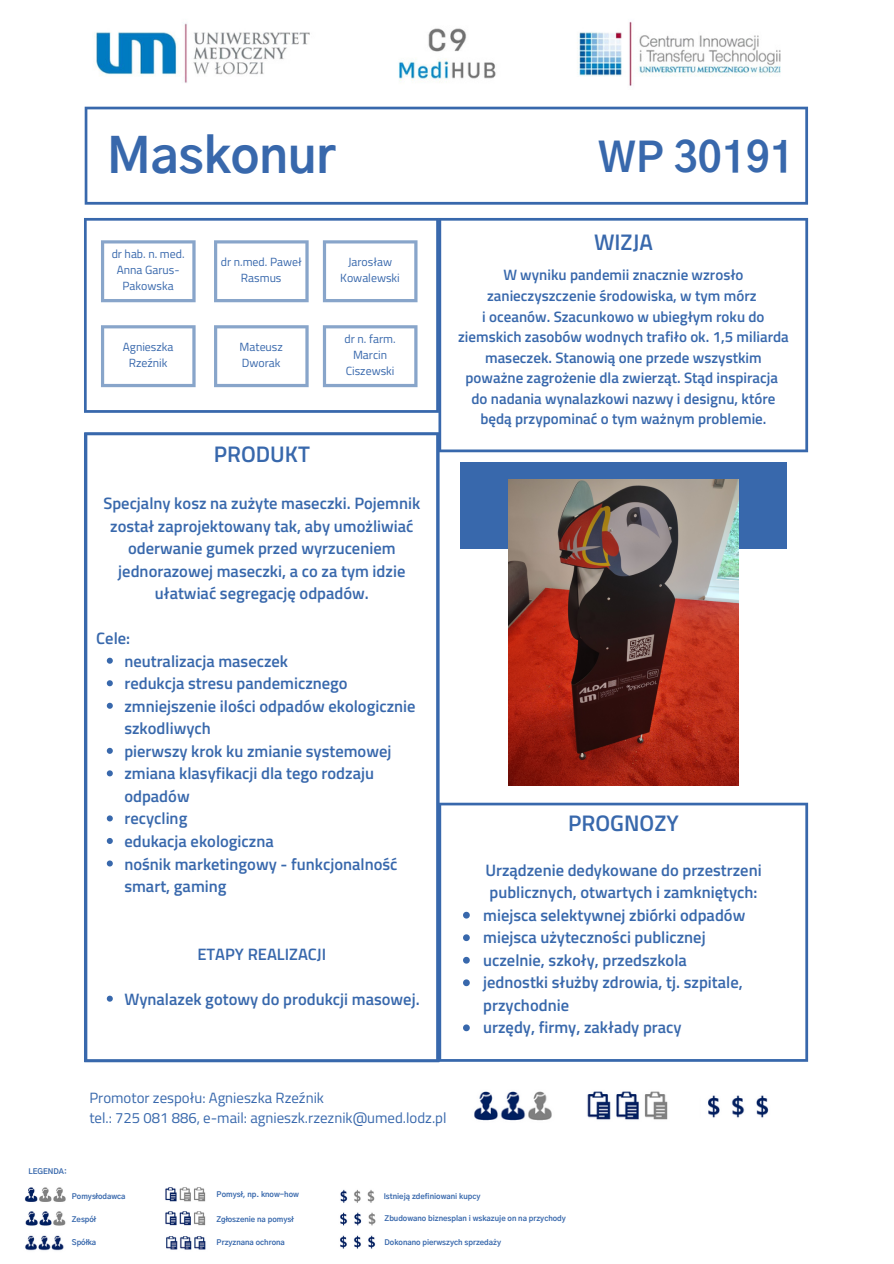
<style>
.page{position:relative;width:894px;height:1264px;background:#fff}
.page>*{position:absolute;margin:0;border:0;box-sizing:border-box;transform-origin:0 0}
.t1{font:700 48.6px "Gothic A1";color:#3868ac}
.t2{font:700 40.95px "Gothic A1";color:#3868ac}
.t3{font:600 22.5px "Titillium Web";color:#3868ac}
.t4{font:600 16.5px/22.5px "Titillium Web";color:#3868ac}
.t5{font:600 15px/20.5px "Titillium Web";color:#3868ac;text-align:center}
.t6{font:14.85px "Titillium Web";color:#3868ac}
.t7{font:11.85px/15.8px "Titillium Web";color:#3868ac;text-align:center}
.t8{font:700 7.5px "Gothic A1";color:#3868ac}
</style>
<div class="page">
<svg style="left:85px;top:107px;width:722px;height:98px"></svg>
<svg style="left:84px;top:218px;width:354px;height:195px"></svg>
<svg style="left:438px;top:218px;width:369px;height:234px"></svg>
<svg style="left:439px;top:802px;width:368px;height:259px"></svg>
<svg style="left:84px;top:432px;width:355px;height:630px"></svg>
<div style="left:460px;top:461px;width:326px;height:87px;background:#3868ac"></div>
<svg style="left:101px;top:240px;width:94px;height:62px"></svg>
<img style="left:508px;top:479px;width:230px;height:306px">
<svg style="left:107px;top:657px;width:6px;height:6px"></svg>
<svg style="left:107px;top:680px;width:6px;height:6px"></svg>
<svg style="left:107px;top:702px;width:6px;height:6px"></svg>
<svg style="left:107px;top:747px;width:6px;height:6px"></svg>
<svg style="left:107px;top:770px;width:6px;height:6px"></svg>
<svg style="left:107px;top:815px;width:6px;height:6px"></svg>
<svg style="left:107px;top:838px;width:6px;height:6px"></svg>
<svg style="left:107px;top:860px;width:6px;height:6px"></svg>
<svg style="left:107px;top:995px;width:6px;height:6px"></svg>
<svg style="left:463px;top:911px;width:6px;height:7px"></svg>
<svg style="left:463px;top:934px;width:6px;height:7px"></svg>
<svg style="left:463px;top:956px;width:6px;height:7px"></svg>
<svg style="left:463px;top:979px;width:6px;height:7px"></svg>
<svg style="left:463px;top:1024px;width:6px;height:7px"></svg>
<svg style="left:214px;top:240px;width:94px;height:62px"></svg>
<svg style="left:323px;top:240px;width:94px;height:62px"></svg>
<svg style="left:101px;top:325px;width:94px;height:62px"></svg>
<svg style="left:214px;top:325px;width:94px;height:62px"></svg>
<svg style="left:323px;top:325px;width:94px;height:62px"></svg>
<img style="left:94px;top:21px;width:687px;height:65px">
<img style="left:24px;top:1187px;width:42px;height:15px">
<img style="left:25px;top:1211px;width:41px;height:15px">
<img style="left:25px;top:1235px;width:39px;height:16px">
<img style="left:165px;top:1187px;width:41px;height:15px">
<img style="left:165px;top:1211px;width:41px;height:15px">
<img style="left:166px;top:1236px;width:40px;height:14px">
<img style="left:340px;top:1189px;width:35px;height:14px">
<img style="left:340px;top:1212px;width:36px;height:14px">
<img style="left:340px;top:1235px;width:36px;height:14px">
<img style="left:474px;top:1091px;width:78px;height:30px">
<img style="left:587px;top:1091px;width:81px;height:29px">
<img style="left:708px;top:1095px;width:61px;height:23px">
<p class="t1" style="left:107px;top:134px;width:230px">Maskonur</p>
<p class="t2" style="left:598px;top:139px;width:197px">WP 30191</p>
<p class="t8" style="left:28px;top:1168px;width:40px">LEGENDA:</p>
<p class="t7" style="left:112px;top:246px;width:74px">dr hab. n. med.<br>Anna Garus-<br>Pakowska</p>
<p class="t7" style="left:221px;top:254px;width:82px">dr n.med. Paweł<br>Rasmus</p>
<p class="t7" style="left:340px;top:254px;width:61px">Jarosław<br>Kowalewski</p>
<p class="t7" style="left:123px;top:339px;width:52px">Agnieszka<br>Rzeźnik</p>
<p class="t7" style="left:239px;top:339px;width:45px;text-align:left">Mateusz<br>Dworak</p>
<p class="t7" style="left:344px;top:331px;width:52px">dr n. farm.<br>Marcin<br>Ciszewski</p>
<p class="t3" style="left:214px;top:436px;width:98px">PRODUKT</p>
<p class="t4" style="left:103px;top:491px;width:318px;text-align:center">Specjalny kosz na zużyte maseczki. Pojemnik został zaprojektowany tak, aby umożliwiać oderwanie gumek przed wyrzuceniem jednorazowej maseczki, a co za tym idzie ułatwiać segregację odpadów.</p>
<p class="t4" style="left:96px;top:626px;width:35px">Cele:</p>
<p class="t4" style="left:124px;top:649px;width:165px">neutralizacja maseczek</p>
<p class="t4" style="left:124px;top:672px;width:225px">redukcja stresu pandemicznego</p>
<p class="t4" style="left:124px;top:694px;width:292px">zmniejszenie ilości odpadów ekologicznie szkodliwych</p>
<p class="t4" style="left:124px;top:739px;width:268px">pierwszy krok ku zmianie systemowej</p>
<p class="t4" style="left:124px;top:762px;width:251px">zmiana klasyfikacji dla tego rodzaju odpadów</p>
<p class="t4" style="left:124px;top:807px;width:64px">recycling</p>
<p class="t4" style="left:124px;top:829px;width:151px">edukacja ekologiczna</p>
<p class="t4" style="left:124px;top:852px;width:274px">nośnik marketingowy - funkcjonalność smart, gaming</p>
<p class="t4" style="left:197px;top:942px;width:130px">ETAPY REALIZACJI</p>
<p class="t4" style="left:124px;top:987px;width:297px">Wynalazek gotowy do produkcji masowej.</p>
<p class="t3" style="left:594px;top:224px;width:60px">WIZJA</p>
<p class="t5" style="left:487px;top:264px;width:271px">W wyniku pandemii znacznie wzrosło zanieczyszczenie środowiska, w tym mórz</p>
<p class="t5" style="left:458px;top:305px;width:332px">i oceanów. Szacunkowo w ubiegłym roku do ziemskich zasobów wodnych trafiło ok. 1,5 miliarda maseczek. Stanowią one przede wszystkim poważne zagrożenie dla zwierząt. Stąd inspiracja</p>
<p class="t5" style="left:471px;top:388px;width:305px">do nadania wynalazkowi nazwy i designu, które będą przypominać o tym ważnym problemie.</p>
<p class="t3" style="left:568px;top:805px;width:112px">PROGNOZY</p>
<p class="t4" style="left:485px;top:858px;width:278px">Urządzenie dedykowane do przestrzeni publicznych, otwartych i zamkniętych:</p>
<p class="t4" style="left:483px;top:903px;width:263px">miejsca selektywnej zbiórki odpadów</p>
<p class="t4" style="left:483px;top:925px;width:224px">miejsca użyteczności publicznej</p>
<p class="t4" style="left:483px;top:948px;width:205px">uczelnie, szkoły, przedszkola</p>
<p class="t4" style="left:483px;top:971px;width:261px">jednostki służby zdrowia, tj. szpitale, przychodnie</p>
<p class="t4" style="left:483px;top:1016px;width:200px">urzędy, firmy, zakłady pracy</p>
<p class="t6" style="left:89px;top:1085px;width:236px">Promotor zespołu: Agnieszka Rzeźnik</p>
<p class="t6" style="left:89px;top:1105px;width:358px">tel.: 725 081 886, e-mail: agnieszk.rzeznik@umed.lodz.pl</p>
<p class="t8" style="left:72px;top:1192px;width:55px">Pomysłodawca</p>
<p class="t8" style="left:72px;top:1215px;width:26px">Zespół</p>
<p class="t8" style="left:72px;top:1239px;width:26px">Spółka</p>
<p class="t8" style="left:216px;top:1191px;width:84px">Pomysł, np. know-how</p>
<p class="t8" style="left:216px;top:1215px;width:78px">Zgłoszenie na pomysł</p>
<p class="t8" style="left:216px;top:1239px;width:70px">Przyznana ochrona</p>
<p class="t8" style="left:383px;top:1192px;width:98px">Istnieją zdefiniowani kupcy</p>
<p class="t8" style="left:384px;top:1214px;width:183px">Zbudowano biznesplan i wskazuje on na przychody</p>
<p class="t8" style="left:384px;top:1239px;width:118px">Dokonano pierwszych sprzedaży</p>
</div>
